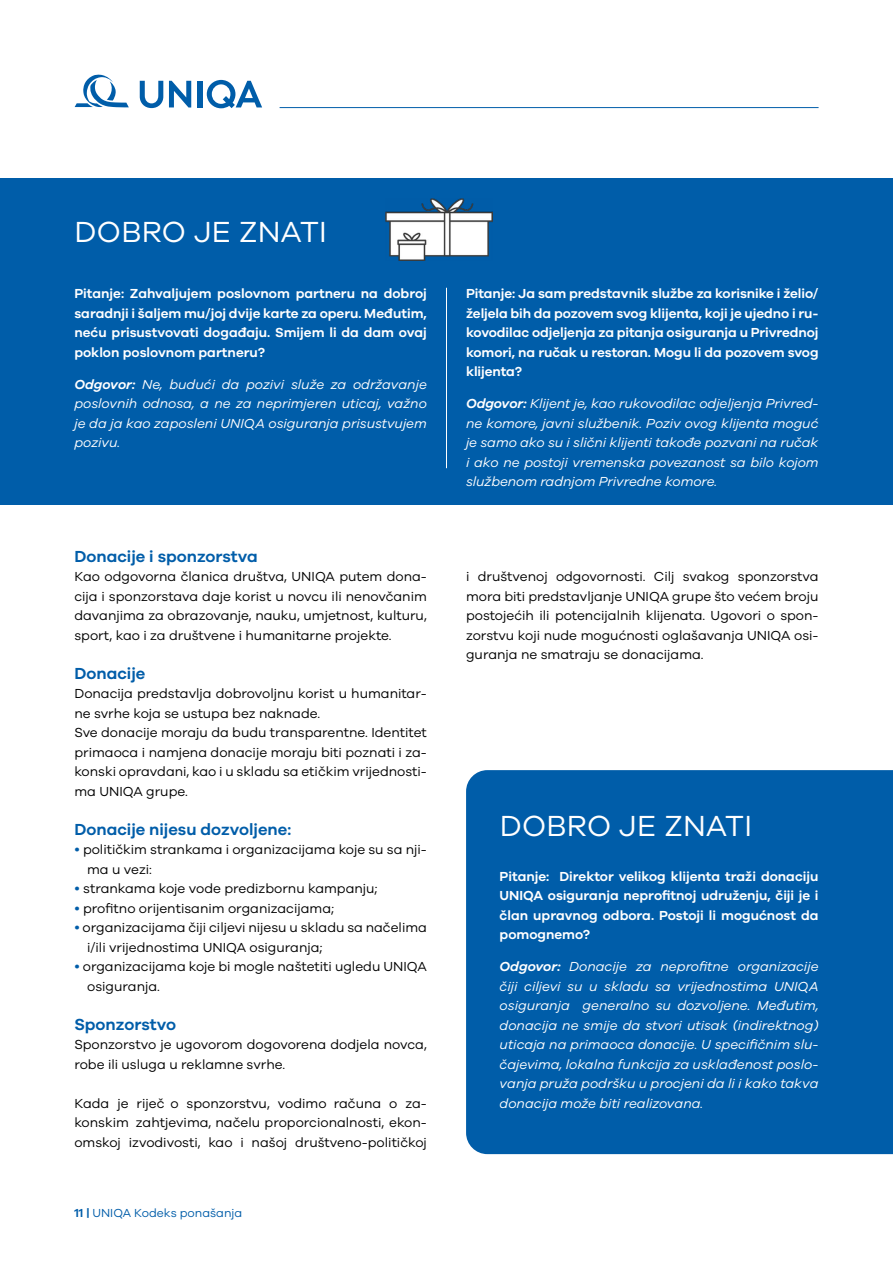
<style>
.page{position:relative;width:893px;height:1263px;background:#fff}
.page>*{position:absolute;margin:0;border:0;box-sizing:border-box;transform-origin:0 0}
.t1{font:30px "UNIQA Galano";letter-spacing:.01em;color:#fff}
.t2{font:600 16.5px "UNIQA Galano";color:#005da9}
.t3{font:13.5px/19.5px "UNIQA Galano";color:#000}
.t4{font:italic 13.5px/19.5px "UNIQA Galano";color:#fff;text-align:justify}
.t5{font:600 13.5px/19.5px "UNIQA Galano";color:#fff;text-align:justify}
.t6{font:12px "UNIQA Galano";color:#005da9}
.s1{font-weight:600}
.s2{color:#005da9}
</style>
<div class="page">
<svg style="left:75px;top:75px;width:54px;height:32px"></svg>
<svg style="left:140px;top:81px;width:23px;height:27px"></svg>
<svg style="left:169px;top:81px;width:22px;height:27px"></svg>
<div style="left:197px;top:81px;width:5px;height:26px;background:#005da9"></div>
<svg style="left:207px;top:80px;width:55px;height:28px"></svg>
<hr style="left:280px;top:107px;width:539px;height:1px;background:#005da9">
<div style="left:466px;top:770px;width:427px;height:384px;background:#005da9"></div>
<div style="left:0;top:179px;width:893px;height:326px;background:#005da9"></div>
<hr style="left:446px;top:288px;width:1px;height:180px;background:#fff">
<img style="left:386px;top:198px;width:106px;height:62px">
<h1 class="t1" style="left:75px;top:214px;width:254px">DOBRO JE ZNATI</h1>
<p class="t5" style="left:74px;top:284px;width:354px">Pitanje: Zahvaljujem poslovnom partneru na dobroj saradnji i šaljem mu/joj dvije karte za operu. Međutim, neću prisustvovati događaju. Smijem li da dam ovaj poklon poslovnom partneru?</p>
<p class="t4" style="left:74px;top:374px;width:354px"><span class="s1">Odgovor:</span> Ne, budući da pozivi služe za održavanje poslovnih odnosa, a ne za neprimjeren uticaj, važno je da ja kao zaposleni UNIQA osiguranja prisustvujem pozivu.</p>
<p class="t2" style="left:74px;top:546px;width:185px">Donacije i sponzorstva</p>
<p class="t3" style="left:74px;top:567px;width:354px">Kao odgovorna članica društva, UNIQA putem dona&shy;cija i sponzorstava daje korist u novcu ili nenovčanim davanjima za obrazovanje, nauku, umjetnost, kulturu, sport, kao i za društvene i humanitarne projekte.</p>
<p class="t2" style="left:74px;top:663px;width:72px">Donacije</p>
<p class="t3" style="left:74px;top:684px;width:354px">Donacija predstavlja dobrovoljnu korist u humanitar&shy;ne svrhe koja se ustupa bez naknade.<br>Sve donacije moraju da budu transparentne. Identitet primaoca i namjena donacije moraju biti poznati i za&shy;konski opravdani, kao i u skladu sa etičkim vrijednosti&shy;ma UNIQA grupe.</p>
<p class="t2" style="left:74px;top:819px;width:218px">Donacije nijesu dozvoljene:</p>
<p class="t3" style="left:87px;top:840px;width:341px;text-indent:-13px"><span class="s2">•</span> političkim strankama i organizacijama koje su sa nji&shy;ma u vezi:</p>
<p class="t3" style="left:74px;top:879px;width:305px"><span class="s2">•</span> strankama koje vode predizbornu kampanju;</p>
<p class="t3" style="left:74px;top:898px;width:261px"><span class="s2">•</span> profitno orijentisanim organizacijama;</p>
<p class="t3" style="left:87px;top:918px;width:341px;text-indent:-13px"><span class="s2">•</span> organizacijama čiji ciljevi nijesu u skladu sa načelima i/ili vrijednostima UNIQA osiguranja;</p>
<p class="t3" style="left:87px;top:957px;width:341px;text-indent:-13px"><span class="s2">•</span> organizacijama koje bi mogle naštetiti ugledu UNIQA osiguranja.</p>
<p class="t2" style="left:74px;top:1014px;width:103px">Sponzorstvo</p>
<p class="t3" style="left:74px;top:1035px;width:354px">Sponzorstvo je ugovorom dogovorena dodjela novca, robe ili usluga u reklamne svrhe.</p>
<p class="t3" style="left:74px;top:1093px;width:354px;text-align:justify">Kada je riječ o sponzorstvu, vodimo računa o za&shy;konskim zahtjevima, načelu proporcionalnosti, ekon&shy;omskoj izvodivosti, kao i našoj društveno-političkoj</p>
<p class="t6" style="left:74px;top:1205px;width:169px"><span class="s1">11 |</span> UNIQA Kodeks ponašanja</p>
<p class="t5" style="left:466px;top:283px;width:354px">Pitanje: Ja sam predstavnik službe za korisnike i želio/ željela bih da pozovem svog klijenta, koji je ujedno i ru&shy;kovodilac odjeljenja za pitanja osiguranja u Privrednoj komori, na ručak u restoran. Mogu li da pozovem svog klijenta?</p>
<p class="t4" style="left:466px;top:394px;width:354px"><span class="s1">Odgovor:</span> Klijent je, kao rukovodilac odjeljenja Privred&shy;ne komore, javni službenik. Poziv ovog klijenta moguć je samo ako su i slični klijenti takođe pozvani na ručak i ako ne postoji vremenska povezanost sa bilo kojom službenom radnjom Privredne komore.</p>
<p class="t3" style="left:466px;top:566px;width:354px;text-align:justify">i društvenoj odgovornosti. Cilj svakog sponzorstva mora biti predstavljanje UNIQA grupe što većem broju postojećih ili potencijalnih klijenata. Ugovori o spon&shy;zorstvu koji nude mogućnosti oglašavanja UNIQA osi&shy;guranja ne smatraju se donacijama.</p>
<h1 class="t1" style="left:500px;top:808px;width:254px">DOBRO JE ZNATI</h1>
<p class="t5" style="left:500px;top:866px;width:320px">Pitanje: Direktor velikog klijenta traži donaciju UNIQA osiguranja neprofitnoj udruženju, čiji je i član upravnog odbora. Postoji li mogućnost da pomognemo?</p>
<p class="t4" style="left:500px;top:957px;width:320px"><span class="s1">Odgovor:</span> Donacije za neprofitne organizacije čiji ciljevi su u skladu sa vrijednostima UNIQA osiguranja generalno su dozvoljene. Međutim, donacija ne smije da stvori utisak (indirektnog) uticaja na primaoca donacije. U specifičnim slu&shy;čajevima, lokalna funkcija za usklađenost poslo&shy;vanja pruža podršku u procjeni da li i kako takva donacija može biti realizovana.</p>
</div>
